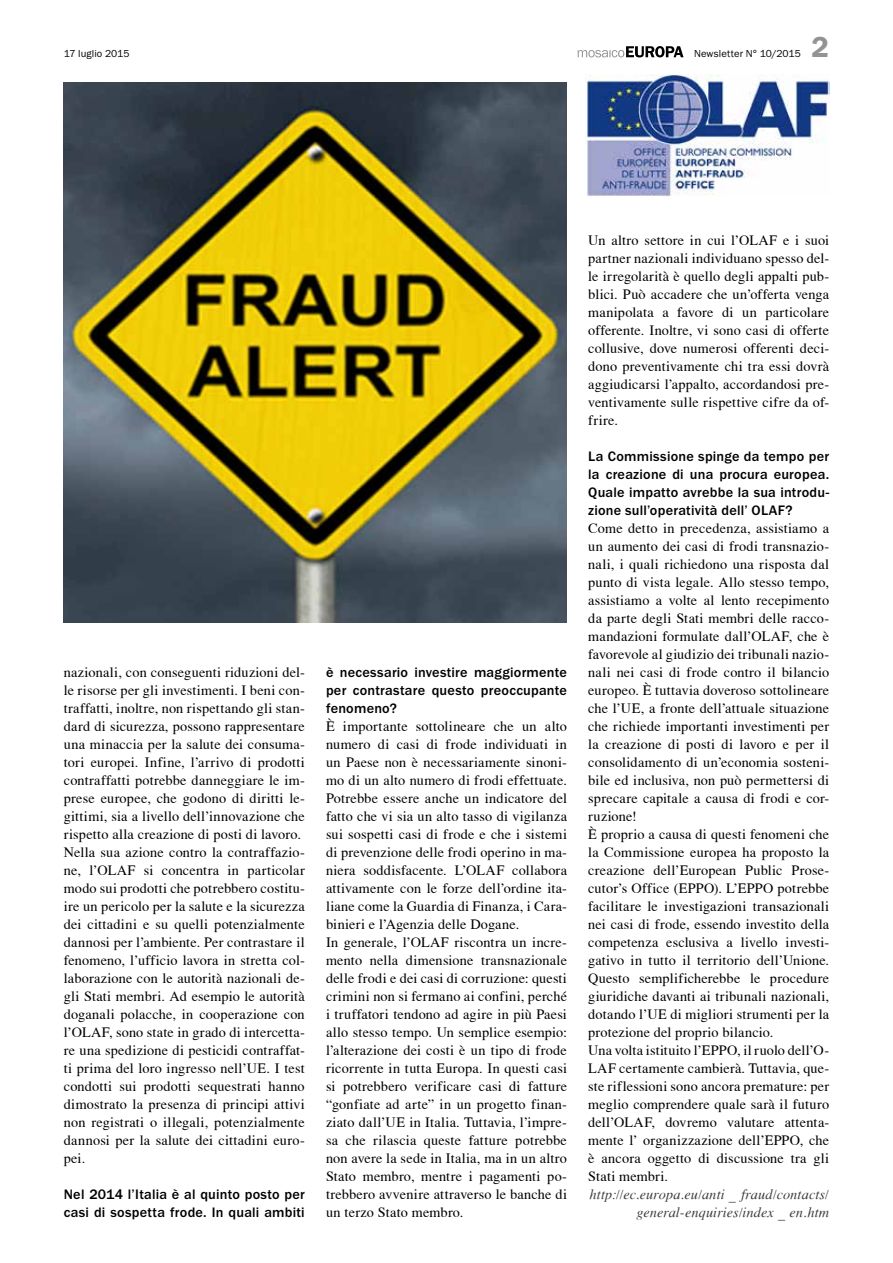
<style>
.page{position:relative;width:893px;height:1263px;background:#fff}
.page>*{position:absolute;margin:0;border:0;box-sizing:border-box;transform-origin:0 0}
.t1{font:600 30px "Franklin Gothic Itc T";color:#939393}
.t2{font:14.25px/18px "T Acc LAD";letter-spacing:.015em;color:#000}
.t3{font:500 14.25px/18px "Franklin Gothic Itc T";letter-spacing:.015em;color:#000;text-align:justify}
.t4{font:14.25px/18px "T Acc LAD Italic";letter-spacing:.005em;color:#393939;text-align:right}
.t5{font:10.5px "Franklin Gothic Itc T";letter-spacing:.01em;color:#000}
</style>
<div class="page">
<svg style="left:578px;top:46px;width:105px;height:11px"></svg>
<img style="left:585px;top:74px;width:244px;height:123px">
<img style="left:64px;top:83px;width:503px;height:540px">
<p class="t5" style="left:64px;top:48px;width:67px">17 luglio 2015</p>
<p class="t5" style="left:694px;top:48px;width:109px">Newsletter N° 10/2015</p>
<h1 class="t1" style="left:812px;top:30px;width:19px">2</h1>
<p class="t2" style="left:64px;top:663px;width:242px">nazionali, con conseguenti riduzioni del&shy;le risorse per gli investimenti. I beni con&shy;traffatti, inoltre, non rispettando gli stan&shy;dard di sicurezza, possono rappresentare una minaccia per la salute dei consuma&shy;tori europei. Infine, l’arrivo di prodotti contraffatti potrebbe danneggiare le im&shy;prese europee, che godono di diritti le&shy;gittimi, sia a livello dell’innovazione che rispetto alla creazione di posti di lavoro.<br>Nella sua azione contro la contraffazio&shy;ne, l’OLAF si concentra in particolar modo sui prodotti che potrebbero costitu&shy;ire un pericolo per la salute e la sicurezza dei cittadini e su quelli potenzialmente dannosi per l’ambiente. Per contrastare il fenomeno, l’ufficio lavora in stretta col&shy;laborazione con le autorità nazionali de&shy;gli Stati membri. Ad esempio le autorità doganali polacche, in cooperazione con l’OLAF, sono state in grado di intercetta&shy;re una spedizione di pesticidi contraffat&shy;ti prima del loro ingresso nell’UE. I test condotti sui prodotti sequestrati hanno dimostrato la presenza di principi attivi non registrati o illegali, potenzialmente dannosi per la salute dei cittadini euro&shy;pei.</p>
<p class="t3" style="left:64px;top:1185px;width:242px">Nel 2014 l’Italia è al quinto posto per casi di sospetta frode. In quali ambiti</p>
<p class="t3" style="left:326px;top:663px;width:242px">è necessario investire maggiormente per contrastare questo preoccupante fenomeno?</p>
<p class="t2" style="left:326px;top:717px;width:242px">È importante sottolineare che un alto numero di casi di frode individuati in un Paese non è necessariamente sinoni&shy;mo di un alto numero di frodi effettuate.<br>Potrebbe essere anche un indicatore del fatto che vi sia un alto tasso di vigilanza sui sospetti casi di frode e che i sistemi di prevenzione delle frodi operino in ma&shy;niera soddisfacente. L’OLAF collabora attivamente con le forze dell’ordine ita&shy;liane come la Guardia di Finanza, i Cara&shy;binieri e l’Agenzia delle Dogane.<br>In generale, l’OLAF riscontra un incre&shy;mento nella dimensione transnazionale delle frodi e dei casi di corruzione: questi crimini non si fermano ai confini, perché i truffatori tendono ad agire in più Paesi allo stesso tempo. Un semplice esempio: l’alterazione dei costi è un tipo di frode ricorrente in tutta Europa. In questi casi si potrebbero verificare casi di fatture “gonfiate ad arte” in un progetto finan&shy;ziato dall’UE in Italia. Tuttavia, l’impre&shy;sa che rilascia queste fatture potrebbe non avere la sede in Italia, ma in un altro Stato membro, mentre i pagamenti po&shy;trebbero avvenire attraverso le banche di un terzo Stato membro.</p>
<p class="t2" style="left:588px;top:231px;width:242px;text-align:justify">Un altro settore in cui l’OLAF e i suoi partner nazionali individuano spesso del&shy;le irregolarità è quello degli appalti pub&shy;blici. Può accadere che un’offerta venga manipolata a favore di un particolare offerente. Inoltre, vi sono casi di offerte collusive, dove numerosi offerenti deci&shy;dono preventivamente chi tra essi dovrà aggiudicarsi l’appalto, accordandosi pre&shy;ventivamente sulle rispettive cifre da of&shy;frire.</p>
<p class="t3" style="left:588px;top:447px;width:242px">La Commissione spinge da tempo per la creazione di una procura europea.<br>Quale impatto avrebbe la sua introdu&shy;zione sull’operatività dell’ OLAF?</p>
<p class="t2" style="left:588px;top:519px;width:242px">Come detto in precedenza, assistiamo a un aumento dei casi di frodi transnazio&shy;nali, i quali richiedono una risposta dal punto di vista legale. Allo stesso tempo, assistiamo a volte al lento recepimento da parte degli Stati membri delle racco&shy;mandazioni formulate dall’OLAF, che è favorevole al giudizio dei tribunali nazio&shy;nali nei casi di frode contro il bilancio europeo. È tuttavia doveroso sottolineare che l’UE, a fronte dell’attuale situazione che richiede importanti investimenti per la creazione di posti di lavoro e per il consolidamento di un’economia sosteni&shy;bile ed inclusiva, non può permettersi di sprecare capitale a causa di frodi e cor&shy;ruzione!<br>È proprio a causa di questi fenomeni che la Commissione europea ha proposto la creazione dell’European Public Prose&shy;cutor’s Office (EPPO). L’EPPO potrebbe facilitare le investigazioni transazionali nei casi di frode, essendo investito della competenza esclusiva a livello investi&shy;gativo in tutto il territorio dell’Unione.<br>Questo semplificherebbe le procedure giuridiche davanti ai tribunali nazionali, dotando l’UE di migliori strumenti per la protezione del proprio bilancio.<br>Una volta istituito l’EPPO, il ruolo dell’O-LAF certamente cambierà. Tuttavia, que&shy;ste riflessioni sono ancora premature: per meglio comprendere quale sarà il futuro dell’OLAF, dovremo valutare attenta&shy;mente l’ organizzazione dell’EPPO, che è ancora oggetto di discussione tra gli Stati membri.</p>
<p class="t4" style="left:589px;top:1185px;width:241px">http://ec.europa.eu/anti _ fraud/contacts/ general-enquiries/index _ en.htm</p>
</div>
